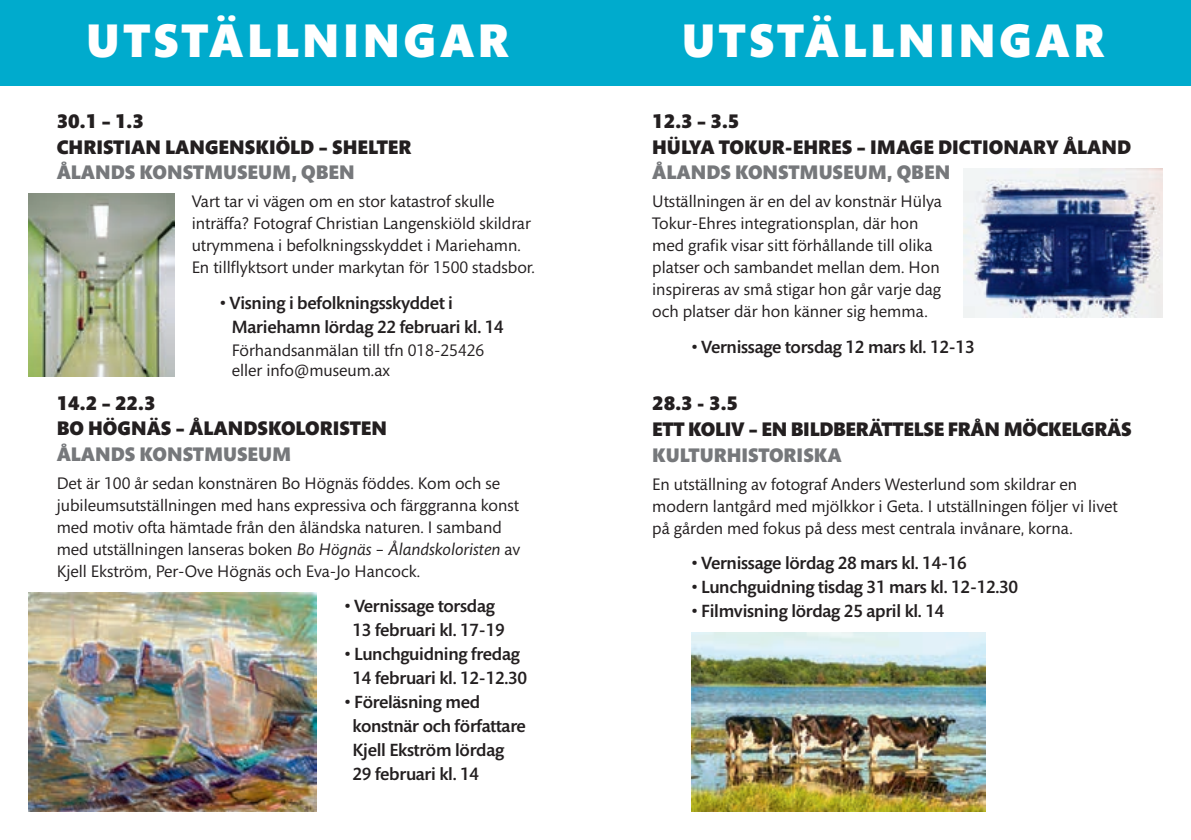
<style>
.page{position:relative;width:1191px;height:840px;background:#fff}
.page>*{position:absolute;margin:0;border:0;box-sizing:border-box;transform-origin:0 0}
.t1{font:900 48px "Mundo Sans Std";letter-spacing:.075em;color:#fff}
.t2{font:900 20px/25.6px "Mundo Sans Std";color:#231f20}
.t3{font:900 20px "Mundo Sans Std";color:#76787b}
.t4{font:500 18px/24px "Mundo Sans Std";letter-spacing:-.015em;color:#231f20;text-align:center}
.t5{font:17px/22px "Mundo Sans Std";color:#231f20}
.s1{font-style:italic}
</style>
<div class="page">
<img style="left:692px;top:632px;width:293px;height:179px">
<img style="left:28px;top:193px;width:147px;height:183px">
<div style="left:595px;top:0;width:596px;height:85px;background:#00abcd"></div>
<div style="left:0;top:0;width:595px;height:85px;background:#00abcd"></div>
<img style="left:964px;top:169px;width:198px;height:148px">
<img style="left:28px;top:592px;width:288px;height:219px">
<h1 class="t1" style="left:86px;top:14px;width:424px">UTSTÄLLNINGAR</h1>
<h1 class="t1" style="left:681px;top:14px;width:424px">UTSTÄLLNINGAR</h1>
<p class="t2" style="left:57px;top:109px;width:356px">30.1 – 1.3<br>CHRISTIAN LANGENSKIÖLD – SHELTER</p>
<p class="t3" style="left:57px;top:161px;width:299px">ÅLANDS KONSTMUSEUM, QBEN</p>
<p class="t5" style="left:192px;top:191px;width:345px">Vart tar vi vägen om en stor katastrof skulle inträffa? Fotograf Christian Langenskiöld skildrar utrymmena i befolkningsskyddet i Mariehamn.<br>En tillflyktsort under markytan för 1500 stadsbor.</p>
<p class="t4" style="left:231px;top:291px;width:274px;text-align:left;text-indent:-11px">• Visning i befolkningsskyddet i<br>Mariehamn lördag 22 februari kl. 14</p>
<p class="t5" style="left:232px;top:340px;width:254px;line-height:20px">Förhandsanmälan till tfn 018-25426 eller info@museum.ax</p>
<p class="t2" style="left:57px;top:390px;width:332px">14.2 – 22.3<br>BO HÖGNÄS – ÅLANDSKOLORISTEN</p>
<p class="t3" style="left:57px;top:443px;width:236px">ÅLANDS KONSTMUSEUM</p>
<p class="t5" style="left:57px;top:472px;width:465px">Det är 100 år sedan konstnären Bo Högnäs föddes. Kom och se jubileumsutställningen med hans expressiva och färggranna konst med motiv ofta hämtade från den åländska naturen. I samband med utställningen lanseras boken <span class="s1">Bo Högnäs – Ålandskoloristen</span> av Kjell Ekström, Per-Ove Högnäs och Eva-Jo Hancock.</p>
<p class="t4" style="left:345px;top:594px;width:161px">• Vernissage torsdag<br>13 februari kl. 17-19</p>
<p class="t4" style="left:345px;top:642px;width:184px">• Lunchguidning fredag<br>14 februari kl. 12-12.30</p>
<p class="t4" style="left:352px;top:690px;width:175px;text-align:left;text-indent:-8px">• Föreläsning med konstnär och författare<br>Kjell Ekström lördag<br>29 februari kl. 14</p>
<p class="t2" style="left:652px;top:109px;width:480px">12.3 – 3.5<br>HÜLYA TOKUR-EHRES – IMAGE DICTIONARY ÅLAND</p>
<p class="t3" style="left:652px;top:161px;width:299px">ÅLANDS KONSTMUSEUM, QBEN</p>
<p class="t5" style="left:652px;top:191px;width:291px">Utställningen är en del av konstnär Hülya Tokur-Ehres integrationsplan, där hon med grafik visar sitt förhållande till olika platser och sambandet mellan dem. Hon inspireras av små stigar hon går varje dag och platser där hon känner sig hemma.</p>
<p class="t4" style="left:692px;top:335px;width:284px">• Vernissage torsdag 12 mars kl. 12-13</p>
<p class="t2" style="left:652px;top:391px;width:481px">28.3 - 3.5<br>ETT KOLIV – EN BILDBERÄTTELSE FRÅN MÖCKELGRÄS</p>
<p class="t3" style="left:652px;top:443px;width:191px">KULTURHISTORISKA</p>
<p class="t5" style="left:652px;top:473px;width:467px">En utställning av fotograf Anders Westerlund som skildrar en modern lantgård med mjölkkor i Geta. I utställningen följer vi livet på gården med fokus på dess mest centrala invånare, korna.</p>
<p class="t4" style="left:692px;top:551px;width:276px">• Vernissage lördag 28 mars kl. 14-16</p>
<p class="t4" style="left:692px;top:575px;width:328px">• Lunchguidning tisdag 31 mars kl. 12-12.30</p>
<p class="t4" style="left:692px;top:599px;width:254px">• Filmvisning lördag 25 april kl. 14</p>
</div>
